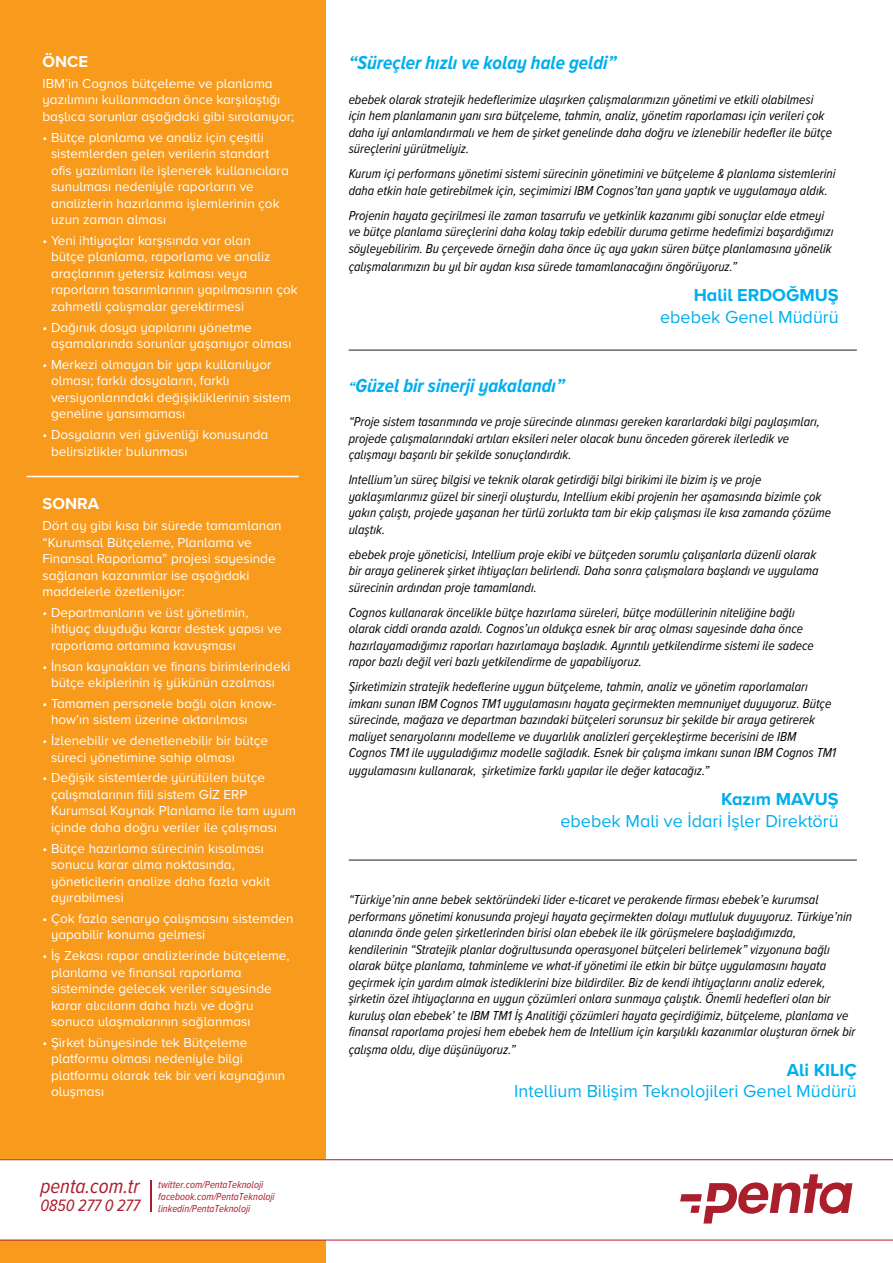
<style>
.page{position:relative;width:893px;height:1263px;background:#fff}
.page>*{position:absolute;margin:0;border:0;box-sizing:border-box;transform-origin:0 0}
.t1{font:italic 21px "Proxima Nova A Cond";color:#ab1e2c}
.t2{font:italic 700 19.5px "Proxima Nova A Cond";color:#00aeef}
.t3{font:18px "Proxima Nova A";color:#00aeef}
.t4{font:700 18px "Proxima Nova A";color:#00aeef}
.t5{font:italic 17.1px "Proxima Nova A Cond";color:#ab1e2c}
.t6{font:700 16.5px "Proxima Nova A";color:#fff}
.t7{font:italic 13.5px/16.5px "Proxima Nova A Cond";color:#040503}
.t8{font:13.5px/16.5px "Proxima Nova A";color:#fff}
.t9{font:italic 10.5px/12px "Proxima Nova A Cond";color:#ab1e2c}
.s1{font-size:15px}
</style>
<div class="page">
<div style="left:0;top:0;width:325px;height:1263px;background:#f89a1c"></div>
<hr style="left:349px;top:859px;width:508px;height:2px;background:#67676a">
<hr style="left:349px;top:349px;width:508px;height:2px;background:#67676a">
<hr style="left:27px;top:476px;width:272px;height:1px;background:#fff">
<svg style="left:0;top:1159px;width:893px;height:81px"></svg>
<svg style="left:680px;top:1174px;width:172px;height:49px"></svg>
<hr style="left:150px;top:1180px;width:1px;height:32px;background:#ab1e2c">
<p class="t6" style="left:43px;top:52px;width:47px">ÖNCE</p>
<p class="t8" style="left:43px;top:75px;width:253px">IBM’in Cognos bütçeleme ve planlama yazılımını kullanmadan önce karşılaştığı başlıca sorunlar aşağıdaki gibi sıralanıyor;</p>
<p class="t8" style="left:51px;top:129px;width:239px;text-indent:-9px">• Bütçe planlama ve analiz için çeşitli sistemlerden gelen verilerin standart ofis yazılımları ile işlenerek kullanıcılara sunulması nedeniyle raporların ve analizlerin hazırlanma işlemlerinin çok uzun zaman alması</p>
<p class="t8" style="left:51px;top:232px;width:248px;text-indent:-9px">• Yeni ihtiyaçlar karşısında var olan<br>bütçe planlama, raporlama ve analiz araçlarının yetersiz kalması veya raporların tasarımlarının yapılmasının çok zahmetli çalışmalar gerektirmesi</p>
<p class="t8" style="left:51px;top:319px;width:242px;text-indent:-9px">• Dağınık dosya yapılarını yönetme aşamalarında sorunlar yaşanıyor olması</p>
<p class="t8" style="left:51px;top:356px;width:242px;text-indent:-9px">• Merkezi olmayan bir yapı kullanılıyor olması; farklı dosyaların, farklı versiyonlarındaki değişikliklerinin sistem geneline yansımaması</p>
<p class="t8" style="left:51px;top:427px;width:219px;text-indent:-9px">• Dosyaların veri güvenliği konusunda belirsizlikler bulunması</p>
<p class="t6" style="left:43px;top:494px;width:58px">SONRA</p>
<p class="t8" style="left:43px;top:518px;width:241px">Dört ay gibi kısa bir sürede tamamlanan “Kurumsal Bütçeleme, Planlama ve Finansal Raporlama” projesi sayesinde sağlanan kazanımlar ise aşağıdaki maddelerle özetleniyor:</p>
<p class="t8" style="left:51px;top:604px;width:232px;text-indent:-9px">• Departmanların ve üst yönetimin, ihtiyaç duyduğu karar destek yapısı ve raporlama ortamına kavuşması</p>
<p class="t8" style="left:43px;top:658px;width:250px;text-align:center">• İnsan kaynakları ve finans birimlerindeki bütçe ekiplerinin iş yükünün azalması</p>
<p class="t8" style="left:51px;top:695px;width:227px;text-indent:-9px">• Tamamen personele bağlı olan know&shy;how’ın sistem üzerine aktarılması</p>
<p class="t8" style="left:51px;top:733px;width:219px;text-indent:-9px">• İzlenebilir ve denetlenebilir bir bütçe süreci yönetimine sahip olması</p>
<p class="t8" style="left:51px;top:770px;width:247px;text-indent:-9px">• Değişik sistemlerde yürütülen bütçe çalışmalarının fiili sistem GİZ ERP Kurumsal Kaynak Planlama ile tam uyum içinde daha doğru veriler ile çalışması</p>
<p class="t8" style="left:51px;top:840px;width:220px;text-indent:-9px">• Bütçe hazırlama sürecinin kısalması sonucu karar alma noktasında, yöneticilerin analize daha fazla vakit ayırabilmesi</p>
<p class="t8" style="left:51px;top:910px;width:244px;text-indent:-9px">• Çok fazla senaryo çalışmasını sistemden yapabilir konuma gelmesi</p>
<p class="t8" style="left:51px;top:948px;width:240px;text-indent:-9px">• İş Zekası rapor analizlerinde bütçeleme, planlama ve finansal raporlama sisteminde gelecek veriler sayesinde karar alıcıların daha hızlı ve doğru sonuca ulaşmalarının sağlanması</p>
<p class="t8" style="left:51px;top:1034px;width:236px;text-indent:-9px">• Şirket bünyesinde tek Bütçeleme platformu olması nedeniyle bilgi platformu olarak tek bir veri kaynağının oluşması</p>
<h1 class="t1" style="left:40px;top:1174px;width:100px">penta.com.tr</h1>
<p class="t5" style="left:40px;top:1195px;width:101px">0850 277 0 277</p>
<p class="t9" style="left:158px;top:1178px;width:118px">twitter.com/PentaTeknoloji facebook.com/PentaTeknoloji linkedin/PentaTeknoloji</p>
<h2 class="t2" style="left:349px;top:51px;width:269px">“Süreçler hızlı ve kolay hale geldi”</h2>
<p class="t7" style="left:349px;top:91px;width:485px">ebebek olarak stratejik hedeflerimize ulaşırken çalışmalarımızın yönetimi ve etkili olabilmesi için hem planlamanın yanı sıra bütçeleme, tahmin, analiz, yönetim raporlaması için verileri çok daha iyi anlamlandırmalı ve hem de şirket genelinde daha doğru ve izlenebilir hedefler ile bütçe süreçlerini yürütmeliyiz.</p>
<p class="t7" style="left:349px;top:166px;width:488px">Kurum içi performans yönetimi sistemi sürecinin yönetimini ve bütçeleme &amp; planlama sistemlerini daha etkin hale getirebilmek için, seçimimizi IBM Cognos’tan yana yaptık ve uygulamaya aldık.</p>
<p class="t7" style="left:349px;top:207px;width:486px">Projenin hayata geçirilmesi ile zaman tasarrufu ve yetkinlik kazanımı gibi sonuçlar elde etmeyi ve bütçe planlama süreçlerini daha kolay takip edebilir duruma getirme hedefimizi başardığımızı söyleyebilirim. Bu çerçevede örneğin daha önce üç aya yakın süren bütçe planlamasına yönelik</p>
<p class="t7" style="left:349px;top:258px;width:390px">çalışmalarımızın bu yıl bir aydan kısa sürede tamamlanacağını öngörüyoruz.”</p>
<h3 class="t4" style="left:694px;top:284px;width:147px">Halil ERDOĞMUŞ</h3>
<h3 class="t3" style="left:660px;top:306px;width:180px">ebebek Genel Müdürü</h3>
<h2 class="t2" style="left:349px;top:373px;width:218px"><span class="s1">“</span>Güzel bir sinerji yakalandı”</h2>
<p class="t7" style="left:349px;top:413px;width:473px">“Proje sistem tasarımında ve proje sürecinde alınması gereken kararlardaki bilgi paylaşımları, projede çalışmalarındaki artıları eksileri neler olacak bunu önceden görerek ilerledik ve çalışmayı başarılı bir şekilde sonuçlandırdık.</p>
<p class="t7" style="left:349px;top:471px;width:484px">Intellium’un süreç bilgisi ve teknik olarak getirdiği bilgi birikimi ile bizim iş ve proje yaklaşımlarımız güzel bir sinerji oluşturdu, Intellium ekibi projenin her aşamasında bizimle çok yakın çalıştı, projede yaşanan her türlü zorlukta tam bir ekip çalışması ile kısa zamanda çözüme ulaştık.</p>
<p class="t7" style="left:349px;top:546px;width:471px">ebebek proje yöneticisi, Intellium proje ekibi ve bütçeden sorumlu çalışanlarla düzenli olarak bir araya gelinerek şirket ihtiyaçları belirlendi. Daha sonra çalışmalara başlandı ve uygulama sürecinin ardından proje tamamlandı.</p>
<p class="t7" style="left:349px;top:604px;width:467px">Cognos kullanarak öncelikle bütçe hazırlama süreleri, bütçe modüllerinin niteliğine bağlı olarak ciddi oranda azaldı. Cognos’un oldukça esnek bir araç olması sayesinde daha önce hazırlayamadığımız raporları hazırlamaya başladık. Ayrıntılı yetkilendirme sistemi ile sadece rapor bazlı değil veri bazlı yetkilendirme de yapabiliyoruz.</p>
<p class="t7" style="left:349px;top:678px;width:489px">Şirketimizin stratejik hedeflerine uygun bütçeleme, tahmin, analiz ve yönetim raporlamaları imkanı sunan IBM Cognos TM1 uygulamasını hayata geçirmekten memnuniyet duyuyoruz. Bütçe sürecinde, mağaza ve departman bazındaki bütçeleri sorunsuz bir şekilde bir araya getirerek maliyet senaryolarını modelleme ve duyarlılık analizleri gerçekleştirme becerisini de IBM Cognos TM1 ile uyguladığımız modelle sağladık. Esnek bir çalışma imkanı sunan IBM Cognos TM1</p>
<p class="t7" style="left:349px;top:762px;width:362px">uygulamasını kullanarak, şirketimize farklı yapılar ile değer katacağız.”</p>
<h3 class="t4" style="left:721px;top:788px;width:119px">Kazım MAVUŞ</h3>
<h3 class="t3" style="left:560px;top:810px;width:280px">ebebek Mali ve İdari İşler Direktörü</h3>
<p class="t7" style="left:349px;top:891px;width:508px">“Türkiye’nin anne bebek sektöründeki lider e-ticaret ve perakende firması ebebek’e kurumsal performans yönetimi konusunda projeyi hayata geçirmekten dolayı mutluluk duyuyoruz. Türkiye’nin alanında önde gelen şirketlerinden birisi olan ebebek ile ilk görüşmelere başladığımızda, kendilerinin “Stratejik planlar doğrultusunda operasyonel bütçeleri belirlemek” vizyonuna bağlı olarak bütçe planlama, tahminleme ve what-if yönetimi ile etkin bir bütçe uygulamasını hayata geçirmek için yardım almak istediklerini bize bildirdiler. Biz de kendi ihtiyaçlarını analiz ederek, şirketin özel ihtiyaçlarına en uygun çözümleri onlara sunmaya çalıştık. Önemli hedefleri olan bir kuruluş olan ebebek’ te IBM TM1 İş Analitiği çözümleri hayata geçirdiğimiz, bütçeleme, planlama ve finansal raporlama projesi hem ebebek hem de Intellium için karşılıklı kazanımlar oluşturan örnek bir</p>
<p class="t7" style="left:349px;top:1041px;width:168px">çalışma oldu, diye düşünüyoruz.”</p>
<h3 class="t4" style="left:787px;top:1059px;width:71px">Ali KILIÇ</h3>
<h3 class="t3" style="left:514px;top:1080px;width:344px">Intellium Bilişim Teknolojileri Genel Müdürü</h3>
</div>
